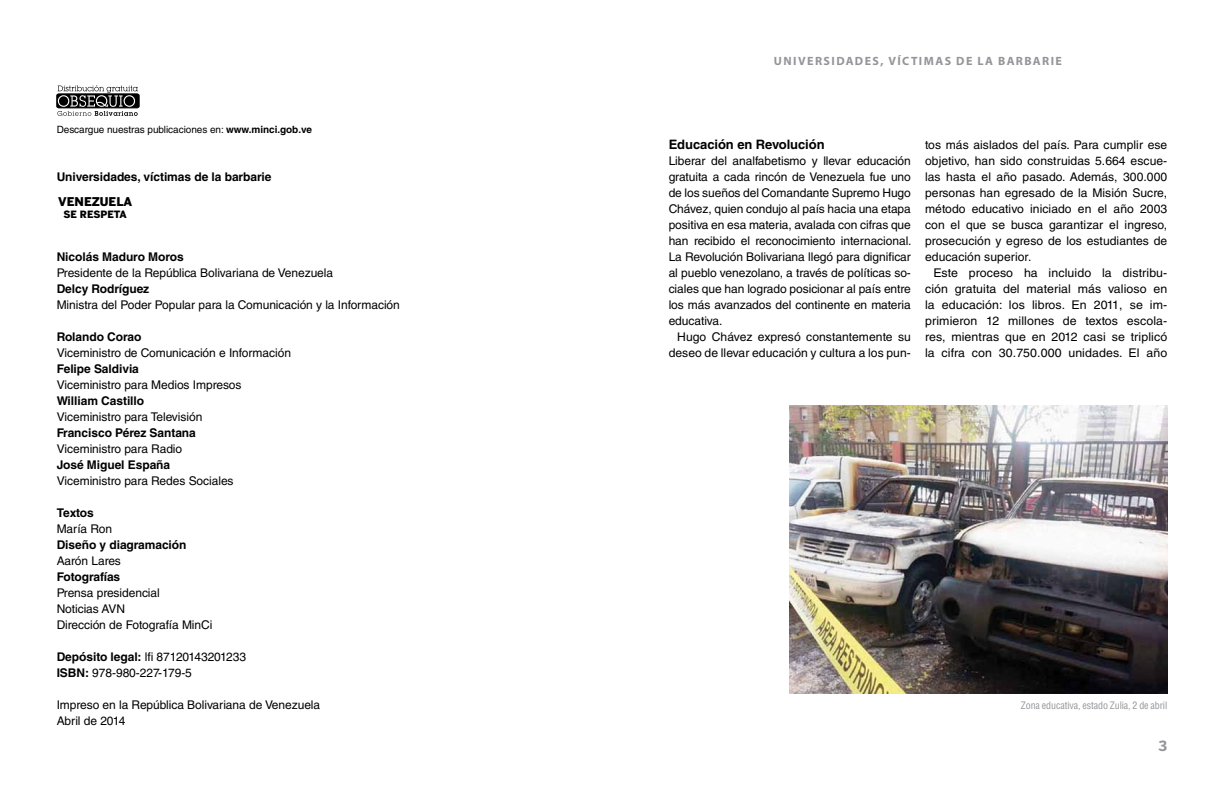
<style>
.page{position:relative;width:1224px;height:792px;background:#fff}
.page>*{position:absolute;margin:0;border:0;box-sizing:border-box;transform-origin:0 0}
.t1{font:700 14px "Benton Sans";color:#939598}
.t2{font:700 13px "Helvetica LT Std";letter-spacing:-.005em;color:#000}
.t3{font:12px/16px "Helvetica LT Std";letter-spacing:-.005em;color:#000;text-align:justify}
.t4{font:700 12px "Helvetica LT Std";letter-spacing:-.005em;color:#000}
.t5{font:700 12px "Myriad Pro";letter-spacing:.12em;color:#939598}
.t6{font:900 12px "Benton Sans";color:#000}
.t7{font:10px "Helvetica LT Std";letter-spacing:-.005em;color:#000}
.t8{font:condensed 10px "Helvetica LT Std";letter-spacing:-.01em;color:#939598}
.t9{font:900 10px "Benton Sans";color:#000}
.s1{font-weight:700}
</style>
<div class="page">
<img style="left:790px;top:405px;width:377px;height:288px">
<svg style="left:57px;top:85px;width:82px;height:31px"></svg>
<p class="t7" style="left:57px;top:124px;width:257px">Descargue nuestras publicaciones en: <span class="s1">www.minci.gob.ve</span></p>
<p class="t4" style="left:57px;top:169px;width:216px">Universidades, víctimas de la barbarie</p>
<p class="t6" style="left:58px;top:194px;width:75px">VENEZUELA</p>
<p class="t9" style="left:64px;top:208px;width:65px">SE RESPETA</p>
<p class="t4" style="left:57px;top:249px;width:129px">Nicolás Maduro Moros</p>
<p class="t3" style="left:57px;top:265px;width:278px">Presidente de la República Bolivariana de Venezuela</p>
<p class="t4" style="left:57px;top:281px;width:94px">Delcy Rodríguez</p>
<p class="t3" style="left:57px;top:297px;width:345px">Ministra del Poder Popular para la Comunicación y la Información</p>
<p class="t4" style="left:57px;top:329px;width:86px">Rolando Corao</p>
<p class="t3" style="left:57px;top:345px;width:236px">Viceministro de Comunicación e Información</p>
<p class="t4" style="left:57px;top:361px;width:84px">Felipe Saldivia</p>
<p class="t3" style="left:57px;top:377px;width:186px">Viceministro para Medios Impresos</p>
<p class="t4" style="left:57px;top:393px;width:89px">William Castillo</p>
<p class="t3" style="left:57px;top:409px;width:147px">Viceministro para Televisión</p>
<p class="t4" style="left:57px;top:425px;width:141px">Francisco Pérez Santana</p>
<p class="t3" style="left:57px;top:441px;width:127px">Viceministro para Radio</p>
<p class="t4" style="left:57px;top:457px;width:115px">José Miguel España</p>
<p class="t3" style="left:57px;top:473px;width:178px">Viceministro para Redes Sociales</p>
<p class="t4" style="left:57px;top:505px;width:39px">Textos</p>
<p class="t3" style="left:57px;top:521px;width:57px">María Ron</p>
<p class="t4" style="left:57px;top:537px;width:131px">Diseño y diagramación</p>
<p class="t3" style="left:57px;top:553px;width:66px">Aarón Lares</p>
<p class="t4" style="left:57px;top:569px;width:65px">Fotografías</p>
<p class="t3" style="left:57px;top:585px;width:157px;text-align:left">Prensa presidencial<br>Noticias AVN<br>Dirección de Fotografía MinCi</p>
<p class="t3" style="left:57px;top:649px;width:191px"><span class="s1">Depósito legal:</span> lfi 87120143201233<br><span class="s1">ISBN:</span> 978-980-227-179-5</p>
<p class="t3" style="left:57px;top:697px;width:265px">Impreso en la República Bolivariana de Venezuela<br>Abril de 2014</p>
<p class="t5" style="left:774px;top:53px;width:290px">UNIVERSIDADES, VÍCTIMAS DE LA BARBARIE</p>
<p class="t2" style="left:669px;top:137px;width:157px">Educación en Revolución</p>
<p class="t3" style="left:669px;top:153px;width:244px">Liberar del analfabetismo y llevar educación gratuita a cada rincón de Venezuela fue uno de los sueños del Comandante Supremo Hugo Chávez, quien condujo al país hacia una etapa positiva en esa materia, avalada con cifras que han recibido el reconocimiento internacional.<br>La Revolución Bolivariana llegó para dignificar al pueblo venezolano, a través de políticas so&shy;ciales que han logrado posicionar al país entre los más avanzados del continente en materia educativa.</p>
<p class="t3" style="left:669px;top:329px;width:244px;text-align:right">Hugo Chávez expresó constantemente su deseo de llevar educación y cultura a los pun-</p>
<p class="t3" style="left:925px;top:137px;width:244px">tos más aislados del país. Para cumplir ese objetivo, han sido construidas 5.664 escue&shy;las hasta el año pasado. Además, 300.000 personas han egresado de la Misión Sucre, método educativo iniciado en el año 2003 con el que se busca garantizar el ingreso, prosecución y egreso de los estudiantes de educación superior.</p>
<p class="t3" style="left:925px;top:265px;width:244px;text-indent:9px">Este proceso ha incluido la distribu&shy;ción gratuita del material más valioso en la educación: los libros. En 2011, se im&shy;primieron 12 millones de textos escola&shy;res, mientras que en 2012 casi se triplicó la cifra con 30.750.000 unidades. El año</p>
<p class="t8" style="left:1021px;top:699px;width:148px">Zona educativa, estado Zulia, 2 de abril</p>
<p class="t1" style="left:1159px;top:738px;width:10px">3</p>
</div>
